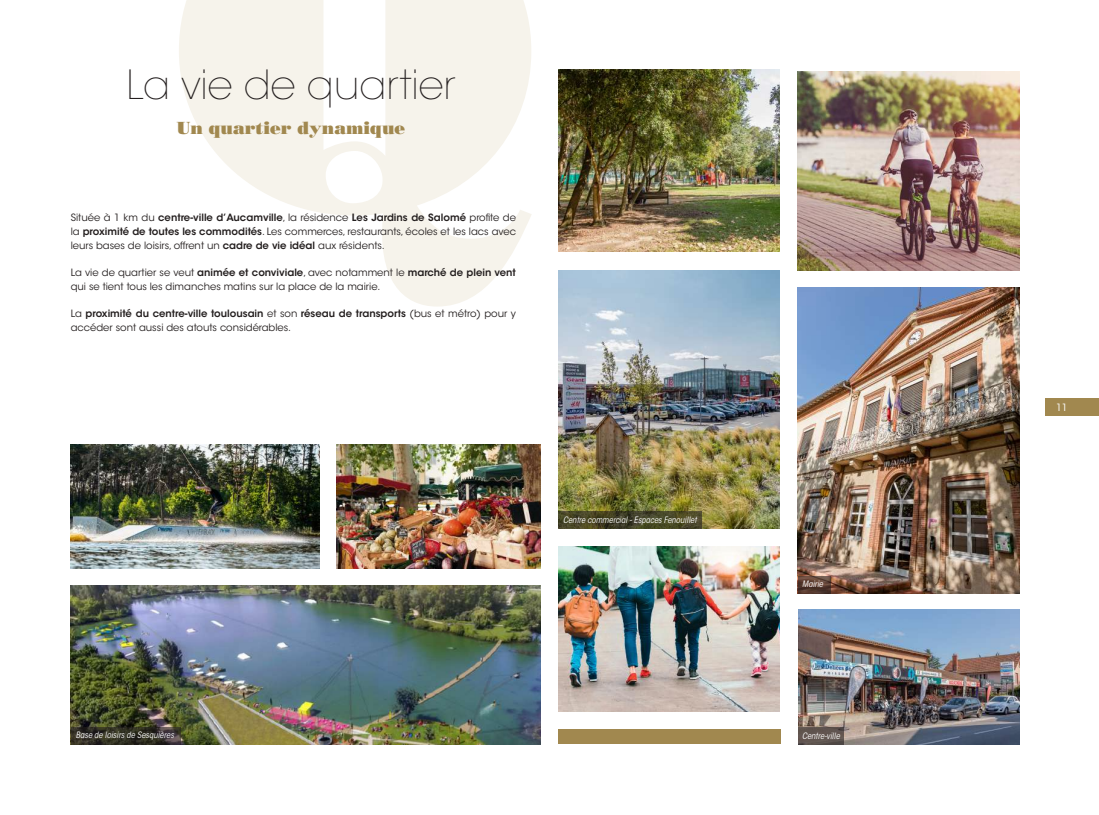
<style>
.page{position:relative;width:1099px;height:815px;background:#fff}
.page>*{position:absolute;margin:0;border:0;box-sizing:border-box;transform-origin:0 0}
.t1{font:200 40px "ITC Avant Garde Std";color:#241f1f}
.t2{font:17.5px "Bodoni Poster";color:#a1884f}
.t3{font:10px/13.8px "ITC Avant Garde Std";color:#241f1f}
.t4{font:10px "ITC Avant Garde Std";color:#fff}
.t5{font:italic condensed 8.75px "ITC Avant Garde Std";color:#fff}
.s1{font-weight:600}
</style>
<div class="page">
<img style="left:71px;top:585px;width:470px;height:159px">
<img style="left:797px;top:288px;width:222px;height:306px">
<img style="left:558px;top:70px;width:222px;height:182px">
<img style="left:558px;top:547px;width:222px;height:165px">
<img style="left:558px;top:270px;width:222px;height:259px">
<img style="left:797px;top:72px;width:222px;height:198px">
<img style="left:71px;top:445px;width:248px;height:124px">
<div style="left:1045px;top:399px;width:53px;height:17px;background:#a1884f"></div>
<svg style="left:179px;top:0;width:352px;height:307px;fill:#f6f3eb"></svg>
<div style="left:558px;top:730px;width:222px;height:14px;background:#a1884f"></div>
<img style="left:798px;top:609px;width:221px;height:135px">
<svg style="left:797px;top:576px;width:33px;height:18px"></svg>
<div style="left:798px;top:727px;width:45px;height:17px;background:#615550"></div>
<svg style="left:558px;top:512px;width:144px;height:17px;background:#464426"></svg>
<svg style="left:71px;top:727px;width:109px;height:17px;background:#333027"></svg>
<img style="left:337px;top:445px;width:204px;height:124px">
<h1 class="t1" style="left:126px;top:61px;width:331px">La vie de quartier</h1>
<h2 class="t2" style="left:177px;top:118px;width:230px">Un quartier dynamique</h2>
<p class="t3" style="left:71px;top:211px;width:447px;text-align:justify">Située à 1 km du <span class="s1">centre-ville d’Aucamville</span>, la résidence <span class="s1">Les Jardins de Salomé</span> profite de la <span class="s1">proximité de toutes les commodités</span>. Les commerces, restaurants, écoles et les lacs avec leurs bases de loisirs, offrent un <span class="s1">cadre de vie idéal</span> aux résidents.</p>
<p class="t3" style="left:71px;top:266px;width:447px">La vie de quartier se veut <span class="s1">animée et conviviale</span>, avec notamment le <span class="s1">marché de plein vent </span>qui se tient tous les dimanches matins sur la place de la mairie.</p>
<p class="t3" style="left:71px;top:307px;width:447px">La <span class="s1">proximité du centre-ville toulousain</span> et son <span class="s1">réseau de transports</span> (bus et métro) pour y accéder sont aussi des atouts considérables.</p>
<p class="t5" style="left:563px;top:515px;width:135px">Centre commercial - Espaces Fenouillet</p>
<p class="t5" style="left:76px;top:730px;width:99px">Base de loisirs de Sesquières</p>
<p class="t5" style="left:802px;top:579px;width:22px">Mairie</p>
<p class="t5" style="left:802px;top:730px;width:39px">Centre-ville</p>
<p class="t4" style="left:1055px;top:401px;width:13px">11</p>
</div>
